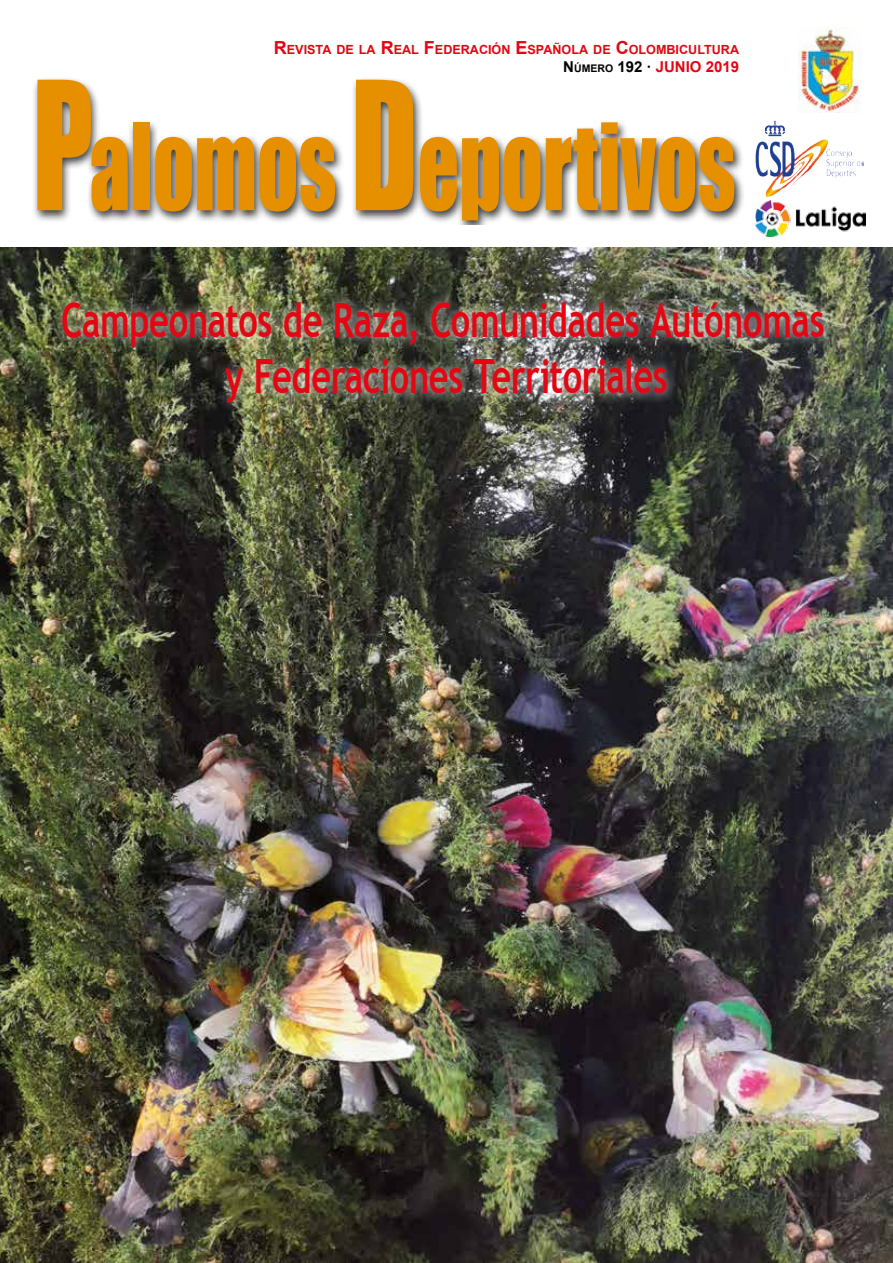
<style>
.page{position:relative;width:893px;height:1263px;background:#fff}
.page>*{position:absolute;margin:0;border:0;box-sizing:border-box;transform-origin:0 0}
.t1{font:111.15px "Impact";color:#e69000;scale:.73 1}
.t2{font:700 47.25px/56.7px "Trebuchet MS";letter-spacing:-.01em;color:#e30613;text-align:center;scale:.73 1}
.t3{font:700 15px "Arial";color:#000}
.t4{font:700 15px "Arial";color:#e30613}
.t5{font:700 12.6px "Arial";color:#e30613}
.s1{font-size:18px}
.s2{font-size:10.5px}
.s3{color:#e30613}
.s4{font-size:165px}
</style>
<div class="page">
<div style="left:32px;top:77px;width:714px;height:157px;background:#000;opacity:.75"></div>
<img style="left:0;top:247px;width:893px;height:1016px">
<img style="left:798px;top:27px;width:61px;height:86px">
<img style="left:765px;top:121px;width:19px;height:13px">
<div style="left:0;top:225px;width:893px;height:22px;background:#fff"></div>
<div style="left:52px;top:291px;width:782px;height:122px;background:#fff;opacity:.75"></div>
<img style="left:756px;top:201px;width:110px;height:35px">
<p class="t5" style="left:274px;top:41px;width:467px"><span class="s1">R</span>EVISTA DE LA <span class="s1">R</span>EAL <span class="s1">F</span>EDERACIÓN <span class="s1">E</span>SPAÑOLA DE <span class="s1">C</span>OLOMBICULTURA</p>
<p class="t3" style="left:563px;top:56px;width:111px">N <span class="s2">ÚMERO</span> 192 · <span class="s3">JUNIO</span></p>
<p class="t4" style="left:706px;top:56px;width:35px">2019</p>
<h1 class="t1" style="left:33px;top:80px;width:965px"><span class="s4">P</span>alomos <span class="s4">D</span>eportivos</h1>
<p class="t2" style="left:61px;top:292px;width:1047px">Campeonatos de Raza, Comunidades Autónomas y Federaciones Territoriales</p>
</div>
